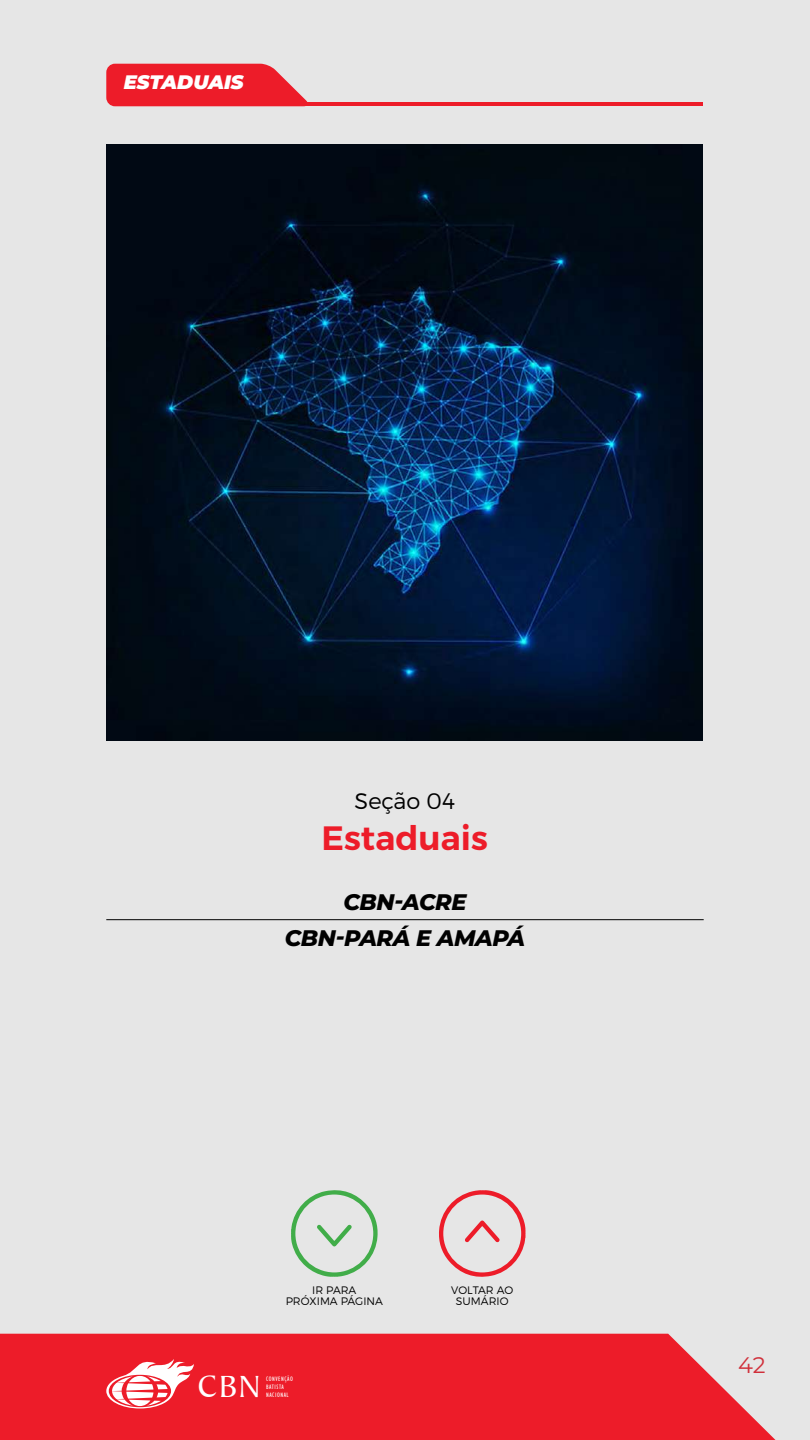
<style>
.page{position:relative;width:810px;height:1440px;background:#e6e6e6}
.page>*{position:absolute;margin:0;border:0;box-sizing:border-box;transform-origin:0 0}
.t1{font:600 33.75px "Montserrat";color:#ed1c29}
.t2{font:32.92px "Baker Signet BT";color:#fff}
.t3{font:italic 800 22.5px/36px "Montserrat";letter-spacing:-.02em;color:#000;text-align:center}
.t4{font:300 22.5px "Montserrat";color:#000}
.t5{font:22.5px "Montserrat Alternates";color:#e73541}
.t6{font:italic 900 19.5px "Montserrat";color:#fff}
.t7{font:300 10.88px/11.5px "Montserrat";color:#000;text-align:center}
.t8{font:condensed 6.45px/7.7px "Humanist 521 BT";letter-spacing:.08em;color:#fff}
</style>
<div class="page">
<img style="left:107px;top:144px;width:596px;height:597px">
<svg style="left:0;top:1334px;width:776px;height:106px;background:#ec2a36"></svg>
<svg style="left:106px;top:1357px;width:88px;height:52px;background:#f47880"></svg>
<svg style="left:106px;top:64px;width:202px;height:42px;background:#ec303c"></svg>
<hr style="left:150px;top:102px;width:553px;height:4px;background:#ed1c29">
<svg style="left:291px;top:1190px;width:87px;height:87px"></svg>
<svg style="left:439px;top:1190px;width:87px;height:87px"></svg>
<hr style="left:106px;top:919px;width:598px;height:1px;background:#000">
<h3 class="t6" style="left:124px;top:68px;width:121px">ESTADUAIS</h3>
<h3 class="t4" style="left:355px;top:788px;width:102px">Seção 04</h3>
<h1 class="t1" style="left:322px;top:817px;width:168px">Estaduais</h1>
<h3 class="t3" style="left:285px;top:883px;width:242px">CBN-ACRE<br>CBN-PARÁ E AMAPÁ</h3>
<p class="t7" style="left:286px;top:1284px;width:99px">IR PARA<br>PRÓXIMA PÁGINA</p>
<p class="t7" style="left:451px;top:1284px;width:63px">VOLTAR AO<br>SUMÁRIO</p>
<h2 class="t2" style="left:198px;top:1367px;width:64px">CBN</h2>
<p class="t8" style="left:266px;top:1375px;width:28px">CONVENÇÃO<br>BATISTA<br>NACIONAL</p>
<h3 class="t5" style="left:738px;top:1350px;width:29px">42</h3>
</div>
